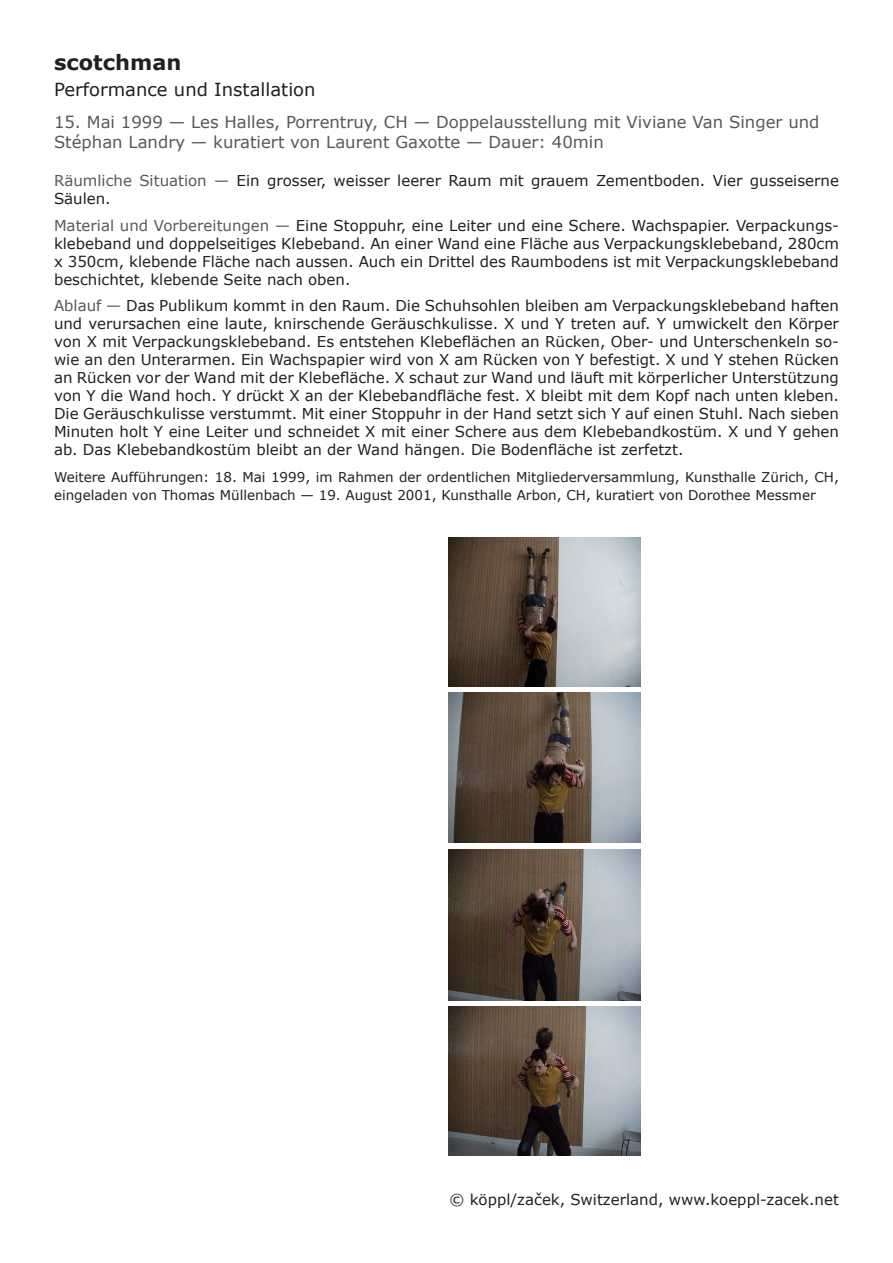
<style>
.page{position:relative;width:893px;height:1263px;background:#fff}
.page>*{position:absolute;margin:0;border:0;box-sizing:border-box;transform-origin:0 0}
.t1{font:700 21px "Verdana";color:#231f20}
.t2{font:18px "Verdana";color:#231f20}
.t3{font:16.5px/19.8px "Verdana";color:#57585a}
.t4{font:15px/18px "Verdana";color:#231f20;text-align:justify}
.t5{font:13.5px/18px "Verdana";color:#231f20}
.s1{color:#57585a}
</style>
<div class="page">
<img style="left:449px;top:537px;width:191px;height:149px">
<img style="left:449px;top:850px;width:191px;height:150px">
<img style="left:449px;top:1006px;width:191px;height:150px">
<img style="left:449px;top:692px;width:191px;height:151px">
<h1 class="t1" style="left:54px;top:49px;width:129px">scotchman</h1>
<p class="t2" style="left:54px;top:78px;width:263px">Performance und Installation</p>
<p class="t3" style="left:54px;top:113px;width:767px">15. Mai 1999 — Les Halles, Porrentruy, CH — Doppelausstellung mit Viviane Van Singer und<br>Stéphan Landry — kuratiert von Laurent Gaxotte — Dauer: 40min</p>
<p class="t4" style="left:54px;top:172px;width:786px"><span class="s1">Räumliche Situation —</span> Ein grosser, weisser leerer Raum mit grauem Zementboden. Vier gusseiserne<br>Säulen.</p>
<p class="t4" style="left:54px;top:216px;width:786px"><span class="s1">Material und Vorbereitungen —</span> Eine Stoppuhr, eine Leiter und eine Schere. Wachspapier. Verpackungs&shy;klebeband und doppelseitiges Klebeband. An einer Wand eine Fläche aus Verpackungsklebeband, 280cm x 350cm, klebende Fläche nach aussen. Auch ein Drittel des Raumbodens ist mit Verpackungsklebeband beschichtet, klebende Seite nach oben.</p>
<p class="t4" style="left:54px;top:297px;width:786px"><span class="s1">Ablauf —</span> Das Publikum kommt in den Raum. Die Schuhsohlen bleiben am Verpackungsklebeband haften und verursachen eine laute, knirschende Geräuschkulisse. X und Y treten auf. Y umwickelt den Körper von X mit Verpackungsklebeband. Es entstehen Klebeflächen an Rücken, Ober- und Unterschenkeln so&shy;wie an den Unterarmen. Ein Wachspapier wird von X am Rücken von Y befestigt. X und Y stehen Rücken an Rücken vor der Wand mit der Klebefläche. X schaut zur Wand und läuft mit körperlicher Unterstützung von Y die Wand hoch. Y drückt X an der Klebebandfläche fest. X bleibt mit dem Kopf nach unten kleben.<br>Die Geräuschkulisse verstummt. Mit einer Stoppuhr in der Hand setzt sich Y auf einen Stuhl. Nach sieben Minuten holt Y eine Leiter und schneidet X mit einer Schere aus dem Klebebandkostüm. X und Y gehen ab. Das Klebebandkostüm bleibt an der Wand hängen. Die Bodenfläche ist zerfetzt.</p>
<p class="t5" style="left:54px;top:468px;width:786px">Weitere Aufführungen: 18. Mai 1999, im Rahmen der ordentlichen Mitgliederversammlung, Kunsthalle Zürich, CH, eingeladen von Thomas Müllenbach — 19. August 2001, Kunsthalle Arbon, CH, kuratiert von Dorothee Messmer</p>
<p class="t4" style="left:449px;top:1190px;width:391px">© köppl/začek, Switzerland, www.koeppl-zacek.net</p>
</div>
